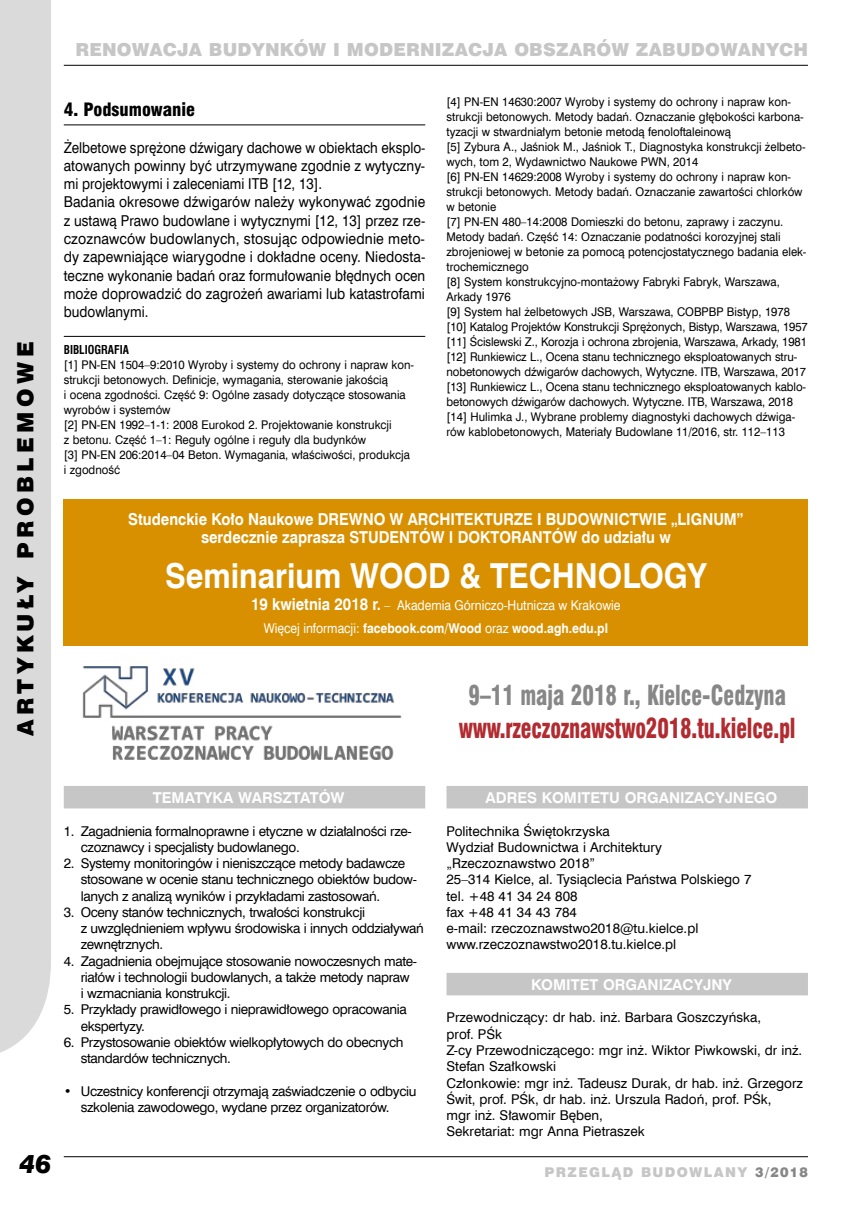
<style>
.page{position:relative;width:859px;height:1212px;background:#fff}
.page>*{position:absolute;margin:0;border:0;box-sizing:border-box;transform-origin:0 0}
.t1{font:34.5px "Swis 721 EU Bold";color:#fff;scale:.9 1}
.t2{font:27px "Swis 721 Blk Cn EU";letter-spacing:-.01em;color:#b12b30;scale:.8 1}
.t3{font:27px "Swis 721 Blk Cn EU";color:#878787;scale:.8 1}
.t4{font:italic 25.5px "Swis 721 Blk EU";color:#000;scale:.95 1}
.t5{font:22.5px "Swis 721 Blk EU";letter-spacing:.2em;color:#000}
.t6{font:18px "Swis 721 Blk EU";letter-spacing:.01em;color:#c6c6c6}
.t7{font:18px "Swis 721 Blk Cn EU";color:#000}
.t8{font:16.5px/18px "Swis 721 EU Bold";color:#fff;text-align:center;scale:.9 1}
.t9{font:15px/18.3px "Swis 721 EU Normal";letter-spacing:.005em;color:#000;scale:.9 1}
.t10{font:15px "Swis 721 EU Bold";color:#fff}
.t11{font:13.5px/16.2px "Swis 721 EU Normal";letter-spacing:-.025em;color:#000}
.t12{font:13.5px/16.2px "Swis 721 EU Normal";color:#000}
.t13{font:13.5px "Swis 721 EU Bold";color:#fff;scale:.9 1}
.t14{font:13.5px "Swis 721 EU Normal";color:#fff;scale:.9 1}
.t15{font:13.5px "Swis 721 Blk EU";letter-spacing:.1em;color:#c6c6c6}
.t16{font:12px/15px "Swis 721 EU Normal";color:#000;scale:.95 1}
.t17{font:700 12px "Swis 721 Cn EU";color:#000;scale:.95 1}
.s1{font-family:"Swis 721 EU Bold";font-size:16.5px}
.s2{font-family:"Swis 721 EU Normal"}
.s3{color:#878787}
</style>
<div class="page">
<div style="left:0;top:0;width:51px;height:1053px;background:#dadada"></div>
<hr style="left:64px;top:1156px;width:744px;height:1px;background:#000">
<hr style="left:64px;top:65px;width:744px;height:1px;background:#000">
<hr style="left:64px;top:125px;width:361px;height:1px;background:#000">
<hr style="left:64px;top:336px;width:361px;height:1px;background:#000">
<div style="left:64px;top:786px;width:361px;height:22px;background:#c6c6c6"></div>
<div style="left:446px;top:786px;width:362px;height:22px;background:#c6c6c6"></div>
<div style="left:446px;top:973px;width:362px;height:22px;background:#c6c6c6"></div>
<img style="left:82px;top:666px;width:320px;height:94px">
<div style="left:64px;top:500px;width:744px;height:146px;background:#d89000"></div>
<h3 class="t5" style="left:11px;top:736px;width:395px;rotate:-90deg">ARTYKUŁY PROBLEMOWE</h3>
<h3 class="t6" style="left:75px;top:38px;width:30px">RENOWA</h3>
<h3 class="t6" style="left:163px;top:38px;width:216px">CJA BUDYNKÓW I MODE</h3>
<h3 class="t6" style="left:406px;top:38px;width:208px">RNIZACJA OBSZARÓW</h3>
<h3 class="t6" style="left:636px;top:38px;width:16px">ZABUDOWANY</h3>
<h3 class="t6" style="left:779px;top:38px;width:30px">CH</h3>
<h3 class="t7" style="left:64px;top:98px;width:133px">4. Podsumowanie</h3>
<p class="t9" style="left:64px;top:139px;width:403px">Żelbetowe sprężone dźwigary dachowe w obiektach eksplo&shy;atowanych powinny być utrzymywane zgodnie z wytyczny&shy;mi projektowymi i zaleceniami ITB [12, 13].<br>Badania okresowe dźwigarów należy wykonywać zgodnie z ustawą Prawo budowlane i wytycznymi [12, 13] przez rze&shy;czoznawców budowlanych, stosując odpowiednie meto&shy;dy zapewniające wiarygodne i dokładne oceny. Niedosta&shy;teczne wykonanie badań oraz formułowanie błędnych ocen może doprowadzić do zagrożeń awariami lub katastrofami budowlanymi.</p>
<p class="t17" style="left:64px;top:342px;width:70px">BIBLIOGRAFIA</p>
<p class="t16" style="left:64px;top:357px;width:370px">[1] PN-EN 1504–9:2010 Wyroby i systemy do ochrony i napraw kon&shy;strukcji betonowych. Definicje, wymagania, sterowanie jakością<br>i ocena zgodności. Część 9: Ogólne zasady dotyczące stosowania wyrobów i systemów<br>[2] PN-EN 1992–1-1: 2008 Eurokod 2. Projektowanie konstrukcji<br>z betonu. Część 1–1: Reguły ogólne i reguły dla budynków<br>[3] PN-EN 206:2014–04 Beton. Wymagania, właściwości, produkcja i zgodność</p>
<p class="t16" style="left:446px;top:95px;width:382px">[4] PN-EN 14630:2007 Wyroby i systemy do ochrony i napraw kon&shy;strukcji betonowych. Metody badań. Oznaczanie głębokości karbona&shy;tyzacji w stwardniałym betonie metodą fenoloftaleinową<br>[5] Zybura A., Jaśniok M., Jaśniok T., Diagnostyka konstrukcji żelbeto&shy;wych, tom 2, Wydawnictwo Naukowe PWN, 2014<br>[6] PN-EN 14629:2008 Wyroby i systemy do ochrony i napraw kon&shy;strukcji betonowych. Metody badań. Oznaczanie zawartości chlorków w betonie<br>[7] PN-EN 480–14:2008 Domieszki do betonu, zaprawy i zaczynu.<br>Metody badań. Część 14: Oznaczanie podatności korozyjnej stali zbrojeniowej w betonie za pomocą potencjostatycznego badania elek&shy;trochemicznego<br>[8] System konstrukcyjno-montażowy Fabryki Fabryk, Warszawa, Arkady 1976<br>[9] System hal żelbetowych JSB, Warszawa, COBPBP Bistyp, 1978 [10] Katalog Projektów Konstrukcji Sprężonych, Bistyp, Warszawa, 1957 [11] Ścislewski Z., Korozja i ochrona zbrojenia, Warszawa, Arkady, 1981 [12] Runkiewicz L., Ocena stanu technicznego eksploatowanych stru&shy;nobetonowych dźwigarów dachowych, Wytyczne. ITB, Warszawa, 2017 [13] Runkiewicz L., Ocena stanu technicznego eksploatowanych kablo&shy;betonowych dźwigarów dachowych. Wytyczne. ITB, Warszawa, 2018 [14] Hulimka J., Wybrane problemy diagnostyki dachowych dźwiga&shy;rów kablobetonowych, Materiały Budowlane 11/2016, str. 112–113</p>
<h3 class="t8" style="left:128px;top:511px;width:685px">Studenckie Koło Naukowe DREWNO W ARCHITEKTURZE I BUDOWNICTWIE „LIGNUM” serdecznie zaprasza STUDENTÓW I DOKTORANTÓW do udziału w</h3>
<h1 class="t1" style="left:165px;top:554px;width:603px">Seminarium WOOD &amp; TECHNOLOGY</h1>
<p class="t14" style="left:251px;top:597px;width:412px"><span class="s1">19 kwietnia 2018 r.</span> – Akademia Górniczo-Hutnicza w Krakowie</p>
<p class="t13" style="left:264px;top:619px;width:384px"><span class="s2">Więcej informacji:</span> facebook.com/Wood <span class="s2">oraz</span> wood.agh.edu.pl</p>
<h2 class="t3" style="left:469px;top:678px;width:398px">9–11 maja 2018 r., Kielce-Cedzyna</h2>
<h2 class="t2" style="left:459px;top:711px;width:422px">www.rzeczoznawstwo2018.tu.kielce.pl</h2>
<p class="t10" style="left:153px;top:788px;width:193px">TEMATYKA WARSZTATÓW</p>
<p class="t11" style="left:81px;top:823px;width:332px;text-indent:-17px">1. Zagadnienia formalnoprawne i etyczne w działalności rze&shy;czoznawcy i specjalisty budowlanego.</p>
<p class="t11" style="left:81px;top:855px;width:338px;text-indent:-17px">2. Systemy monitoringów i nieniszczące metody badawcze stosowane w ocenie stanu technicznego obiektów budow&shy;lanych z analizą wyników i przykładami zastosowań.</p>
<p class="t11" style="left:81px;top:904px;width:345px;text-indent:-17px">3. Oceny stanów technicznych, trwałości konstrukcji<br>z uwzględnieniem wpływu środowiska i innych oddziaływań zewnętrznych.</p>
<p class="t11" style="left:81px;top:953px;width:338px;text-indent:-17px">4. Zagadnienia obejmujące stosowanie nowoczesnych mate&shy;riałów i technologii budowlanych, a także metody napraw<br>i wzmacniania konstrukcji.</p>
<p class="t11" style="left:81px;top:1002px;width:327px;text-indent:-17px">5. Przykłady prawidłowego i nieprawidłowego opracowania ekspertyzy.</p>
<p class="t11" style="left:81px;top:1034px;width:324px;text-indent:-17px">6. Przystosowanie obiektów wielkopłytowych do obecnych standardów technicznych.</p>
<p class="t11" style="left:81px;top:1083px;width:337px;text-indent:-17px">• Uczestnicy konferencji otrzymają zaświadczenie o odbyciu szkolenia zawodowego, wydane przez organizatorów.</p>
<h3 class="t4" style="left:19px;top:1147px;width:35px">46</h3>
<p class="t10" style="left:486px;top:788px;width:293px">ADRES KOMITETU ORGANIZACYJNEGO</p>
<p class="t12" style="left:446px;top:823px;width:306px">Politechnika Świętokrzyska<br>Wydział Budownictwa i Architektury „Rzeczoznawstwo 2018”<br>25–314 Kielce, al. Tysiąclecia Państwa Polskiego 7 tel. +48 41 34 24 808<br>fax +48 41 34 43 784<br>e-mail: rzeczoznawstwo2018@tu.kielce.pl www.rzeczoznawstwo2018.tu.kielce.pl</p>
<p class="t10" style="left:531px;top:975px;width:202px">KOMITET ORGANIZACYJNY</p>
<p class="t12" style="left:446px;top:1010px;width:358px">Przewodniczący: dr hab. inż. Barbara Goszczyńska,<br>prof. PŚk<br>Z-cy Przewodniczącego: mgr inż. Wiktor Piwkowski, dr inż.<br>Stefan Szałkowski<br>Członkowie: mgr inż. Tadeusz Durak, dr hab. inż. Grzegorz Świt, prof. PŚk, dr hab. inż. Urszula Radoń, prof. PŚk,<br>mgr inż. Sławomir Bęben,<br>Sekretariat: mgr Anna Pietraszek</p>
<p class="t15" style="left:545px;top:1163px;width:265px">PRZEGLĄD BUDOWLANY <span class="s3">3/2018</span></p>
</div>
